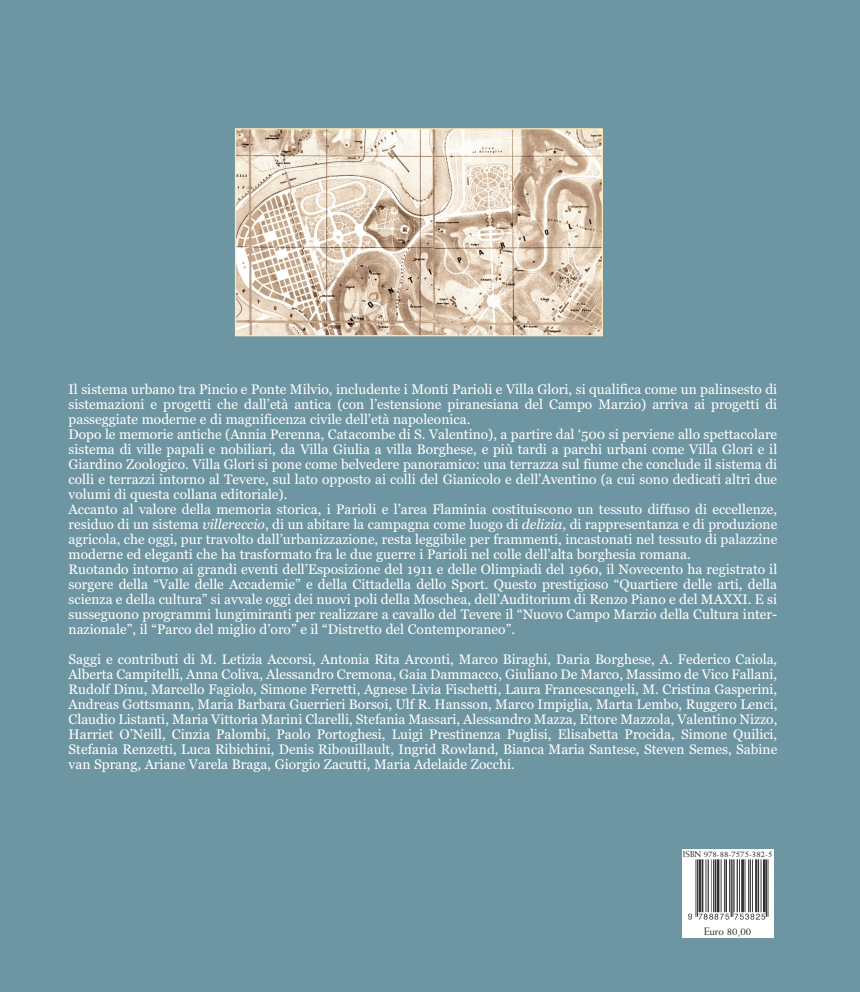
<style>
.page{position:relative;width:860px;height:992px;background:#fff}
.page>*{position:absolute;margin:0;border:0;box-sizing:border-box;transform-origin:0 0}
.t1{font:13.75px/15px "Georgia";color:#fff}
.t2{font:10.75px "Weiss";color:#231f20}
.t3{font:8.75px "Weiss";color:#231f20}
.s1{font-style:italic}
</style>
<div class="page">
<div style="left:0;top:0;width:860px;height:991px;background:#6e95a2"></div>
<img style="left:237px;top:130px;width:364px;height:204px">
<div style="left:235px;top:128px;width:368px;height:208px;border:1px solid #feeab6"></div>
<div style="left:682px;top:849px;width:92px;height:88px;background:#fff"></div>
<img style="left:688px;top:859px;width:81px;height:61px">
<p class="t1" style="left:69px;top:382px;width:710px">Il sistema urbano tra Pincio e Ponte Milvio, includente i Monti Parioli e Villa Glori, si qualifica come un palinsesto di sistemazioni e progetti che dall’età antica (con l’estensione piranesiana del Campo Marzio) arriva ai progetti di passeggiate moderne e di magnificenza civile dell’età napoleonica.<br>Dopo le memorie antiche (Annia Perenna, Catacombe di S. Valentino), a partire dal ‘500 si perviene allo spettacolare sistema di ville papali e nobiliari, da Villa Giulia a villa Borghese, e più tardi a parchi urbani come Villa Glori e il Giardino Zoologico. Villa Glori si pone come belvedere panoramico: una terrazza sul fiume che conclude il sistema di colli e terrazzi intorno al Tevere, sul lato opposto ai colli del Gianicolo e dell’Aventino (a cui sono dedicati altri due volumi di questa collana editoriale).<br>Accanto al valore della memoria storica, i Parioli e l’area Flaminia costituiscono un tessuto diffuso di eccellenze, residuo di un sistema <span class="s1">villereccio</span>, di un abitare la campagna come luogo di <span class="s1">delizia</span>, di rappresentanza e di produzione agricola, che oggi, pur travolto dall’urbanizzazione, resta leggibile per frammenti, incastonati nel tessuto di palazzine moderne ed eleganti che ha trasformato fra le due guerre i Parioli nel colle dell’alta borghesia romana.<br>Ruotando intorno ai grandi eventi dell’Esposizione del 1911 e delle Olimpiadi del 1960, il Novecento ha registrato il sorgere della “Valle delle Accademie” e della Cittadella dello Sport. Questo prestigioso “Quartiere delle arti, della scienza e della cultura” si avvale oggi dei nuovi poli della Moschea, dell’Auditorium di Renzo Piano e del MAXXI. E si susseguono programmi lungimiranti per realizzare a cavallo del Tevere il “Nuovo Campo Marzio della Cultura inter&shy;nazionale”, il “Parco del miglio d’oro” e il “Distretto del Contemporaneo”.</p>
<p class="t1" style="left:69px;top:652px;width:710px;text-align:justify">Saggi e contributi di M. Letizia Accorsi, Antonia Rita Arconti, Marco Biraghi, Daria Borghese, A. Federico Caiola, Alberta Campitelli, Anna Coliva, Alessandro Cremona, Gaia Dammacco, Giuliano De Marco, Massimo de Vico Fallani, Rudolf Dinu, Marcello Fagiolo, Simone Ferretti, Agnese Livia Fischetti, Laura Francescangeli, M. Cristina Gasperini, Andreas Gottsmann, Maria Barbara Guerrieri Borsoi, Ulf R. Hansson, Marco Impiglia, Marta Lembo, Ruggero Lenci, Claudio Listanti, Maria Vittoria Marini Clarelli, Stefania Massari, Alessandro Mazza, Ettore Mazzola, Valentino Nizzo, Harriet O’Neill, Cinzia Palombi, Paolo Portoghesi, Luigi Prestinenza Puglisi, Elisabetta Procida, Simone Quilici, Stefania Renzetti, Luca Ribichini, Denis Ribouillault, Ingrid Rowland, Bianca Maria Santese, Steven Semes, Sabine van Sprang, Ariane Varela Braga, Giorgio Zacutti, Maria Adelaide Zocchi.</p>
<p class="t3" style="left:683px;top:850px;width:91px">ISBN 978-88-7575-382-5</p>
<p class="t2" style="left:704px;top:926px;width:49px">Euro 80,00</p>
</div>
